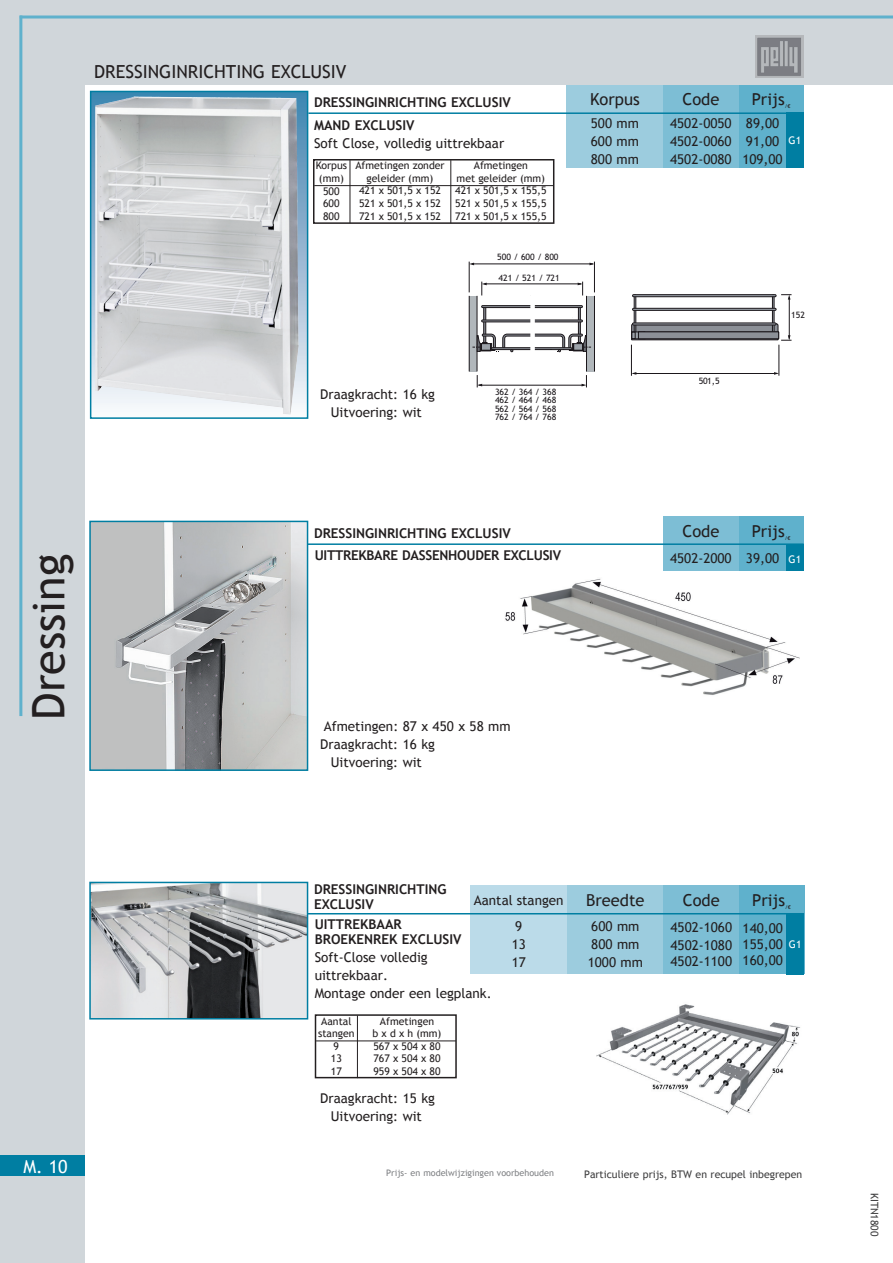
<style>
.page{position:relative;width:893px;height:1263px;background:#fff}
.page>*{position:absolute;margin:0;border:0;box-sizing:border-box;transform-origin:0 0}
.t1{font:45px "Trebuchet MS";color:#231f20}
.t2{font:18px "Trebuchet MS";color:#231f20}
.t3{font:18px "Trebuchet MS";color:#fff}
.t4{font:16.5px "Trebuchet MS";color:#231f20}
.t5{font:13.5px/18px "Trebuchet MS";color:#231f20}
.t6{font:700 13.5px/15px "Trebuchet MS";color:#231f20}
.t7{font:700 13.5px "Trebuchet MS";letter-spacing:-.02em;color:#231f20}
.t8{font:10.5px/12.6px "Trebuchet MS";color:#231f20;text-align:center}
.t9{font:10.5px "Trebuchet MS";color:#3e3e3f}
.t10{font:10.5px "Trebuchet MS";color:#fff}
.t11{font:9px "Trebuchet MS";color:#808285}
.t12{font:8.85px/8.6px "Trebuchet MS";color:#1b171b;text-align:justify}
.t13{font:5.25px "Trebuchet MS";color:#231f20}
.s1{font-weight:700}
</style>
<div class="page">
<div style="left:567px;top:885px;width:97px;height:89px;background:#9cccde"></div>
<div style="left:470px;top:885px;width:97px;height:89px;background:#bbdbe9"></div>
<div style="left:739px;top:885px;width:65px;height:89px;background:#5fb1cc"></div>
<div style="left:664px;top:885px;width:75px;height:89px;background:#7dbed5"></div>
<div style="left:738px;top:517px;width:66px;height:54px;background:#5fb1cc"></div>
<div style="left:663px;top:517px;width:75px;height:54px;background:#7dbed5"></div>
<div style="left:567px;top:65px;width:96px;height:103px;background:#9cccde"></div>
<div style="left:738px;top:65px;width:66px;height:103px;background:#5fb1cc"></div>
<div style="left:663px;top:65px;width:75px;height:103px;background:#7dbed5"></div>
<svg style="left:93px;top:94px;width:212px;height:321px"></svg>
<div style="left:90px;top:91px;width:218px;height:328px;border:2px solid #007ea2"></div>
<hr style="left:280px;top:543px;width:524px;height:2px;background:#007ea2">
<img style="left:92px;top:524px;width:213px;height:244px">
<div style="left:89px;top:521px;width:219px;height:250px;border:2px solid #007ea2"></div>
<img style="left:95px;top:97px;width:39px;height:294px">
<div style="left:313px;top:159px;width:241px;height:65px;border:2px solid #231f20"></div>
<hr style="left:314px;top:185px;width:240px;height:1px;background:#231f20">
<hr style="left:450px;top:160px;width:1px;height:63px;background:#231f20">
<hr style="left:350px;top:160px;width:1px;height:63px;background:#231f20">
<div style="left:483px;top:306px;width:3px;height:37px;border:1px solid #1b171b"></div>
<div style="left:578px;top:306px;width:3px;height:38px;border:1px solid #1b171b"></div>
<div style="left:586px;top:296px;width:8px;height:75px;background:#b1b7bb"></div>
<hr style="left:594px;top:296px;width:1px;height:75px;background:#1b171b">
<hr style="left:586px;top:296px;width:1px;height:75px;background:#1b171b">
<div style="left:469px;top:296px;width:8px;height:75px;background:#b1b7bb"></div>
<hr style="left:477px;top:296px;width:1px;height:75px;background:#1b171b">
<hr style="left:469px;top:296px;width:1px;height:75px;background:#1b171b">
<div style="left:481px;top:320px;width:102px;height:2px;border:1px solid #1b171b"></div>
<div style="left:481px;top:305px;width:102px;height:3px;border:1px solid #1b171b"></div>
<div style="left:483px;top:347px;width:89px;height:3px;border:1px solid #1b171b"></div>
<hr style="left:531px;top:304px;width:3px;height:51px;background:#fff">
<svg style="left:472px;top:334px;width:24px;height:18px"></svg>
<svg style="left:502px;top:334px;width:89px;height:18px"></svg>
<hr style="left:484px;top:284px;width:97px;height:1px;background:#1b171b">
<svg style="left:578px;top:282px;width:5px;height:13px"></svg>
<svg style="left:481px;top:282px;width:6px;height:13px"></svg>
<hr style="left:479px;top:385px;width:105px;height:1px;background:#1b171b">
<svg style="left:477px;top:375px;width:5px;height:12px"></svg>
<svg style="left:582px;top:375px;width:5px;height:12px"></svg>
<hr style="left:472px;top:264px;width:121px;height:1px;background:#1b171b">
<hr style="left:594px;top:262px;width:1px;height:30px;background:#1b171b">
<hr style="left:469px;top:262px;width:1px;height:30px;background:#1b171b">
<hr style="left:789px;top:297px;width:1px;height:42px;background:#1b171b">
<svg style="left:781px;top:294px;width:10px;height:6px"></svg>
<hr style="left:633px;top:373px;width:143px;height:1px;background:#1b171b">
<hr style="left:631px;top:345px;width:1px;height:31px;background:#1b171b">
<hr style="left:779px;top:345px;width:1px;height:31px;background:#1b171b">
<div style="left:772px;top:295px;width:2px;height:38px;border:1px solid #1b171b"></div>
<div style="left:634px;top:295px;width:2px;height:38px;border:1px solid #1b171b"></div>
<div style="left:632px;top:308px;width:144px;height:3px;border:1px solid #1b171b"></div>
<div style="left:632px;top:294px;width:144px;height:3px;border:1px solid #1b171b"></div>
<svg style="left:631px;top:323px;width:160px;height:18px"></svg>
<div style="left:631px;top:332px;width:14px;height:7px;border:1px solid #1b171b"></div>
<div style="left:638px;top:332px;width:141px;height:7px;background:#8c9097;border:1px solid #1b171b"></div>
<img style="left:596px;top:1004px;width:204px;height:111px">
<img style="left:505px;top:578px;width:295px;height:117px">
<div style="left:315px;top:1014px;width:142px;height:64px;border:2px solid #231f20"></div>
<hr style="left:316px;top:1040px;width:140px;height:1px;background:#231f20">
<hr style="left:357px;top:1015px;width:1px;height:63px;background:#231f20">
<hr style="left:308px;top:112px;width:495px;height:2px;background:#007ea2">
<hr style="left:280px;top:913px;width:524px;height:1px;background:#007ea2">
<img style="left:92px;top:885px;width:213px;height:131px">
<div style="left:89px;top:882px;width:219px;height:137px;border:2px solid #007ea2"></div>
<div style="left:787px;top:112px;width:17px;height:56px;background:#007ea2"></div>
<div style="left:787px;top:544px;width:17px;height:27px;background:#007ea2"></div>
<div style="left:787px;top:914px;width:17px;height:60px;background:#007ea2"></div>
<div style="left:0;top:0;width:893px;height:85px;background:#d0d6da"></div>
<div style="left:0;top:0;width:85px;height:1263px;background:#d0d6da"></div>
<div style="left:0;top:1155px;width:85px;height:21px;background:#007ea2"></div>
<hr style="left:20px;top:16px;width:873px;height:3px;background:#5fb1cc">
<hr style="left:19px;top:16px;width:3px;height:700px;background:#5fb1cc">
<img style="left:756px;top:36px;width:48px;height:42px">
<h2 class="t2" style="left:94px;top:61px;width:254px">DRESSINGINRICHTING EXCLUSIV</h2>
<p class="t6" style="left:314px;top:94px;width:198px">DRESSINGINRICHTING EXCLUSIV</p>
<p class="t6" style="left:314px;top:118px;width:102px">MAND EXCLUSIV</p>
<p class="t5" style="left:314px;top:134px;width:192px">Soft Close, volledig uittrekbaar</p>
<p class="t8" style="left:316px;top:159px;width:33px">Korpus (mm)<br>500<br>600<br>800</p>
<p class="t8" style="left:355px;top:159px;width:91px">Afmetingen zonder geleider (mm)<br>421 x 501,5 x 152<br>521 x 501,5 x 152<br>721 x 501,5 x 152</p>
<p class="t8" style="left:455px;top:159px;width:93px">Afmetingen<br>met geleider (mm)<br>421 x 501,5 x 155,5<br>521 x 501,5 x 155,5<br>721 x 501,5 x 155,5</p>
<p class="t12" style="left:497px;top:253px;width:63px">500 / 600 / 800</p>
<p class="t12" style="left:498px;top:274px;width:63px">421 / 521 / 721</p>
<p class="t4" style="left:590px;top:90px;width:51px">Korpus</p>
<p class="t4" style="left:682px;top:90px;width:38px">Code</p>
<p class="t4" style="left:752px;top:90px;width:35px">Prijs</p>
<p class="t13" style="left:785px;top:103px;width:7px">/<span class="s1">€</span></p>
<p class="t5" style="left:670px;top:114px;width:63px;text-align:justify">4502-0050<br>4502-0060<br>4502-0080</p>
<p class="t5" style="left:591px;top:114px;width:50px;text-align:justify">500 mm 600 mm 800 mm</p>
<p class="t5" style="left:742px;top:114px;width:42px">89,00<br>91,00<br>109,00</p>
<p class="t10" style="left:789px;top:134px;width:14px">G1</p>
<p class="t12" style="left:791px;top:310px;width:15px">152</p>
<p class="t5" style="left:320px;top:385px;width:116px;text-align:center">Draagkracht: 16 kg<br>Uitvoering: wit</p>
<p class="t12" style="left:519px;top:384px;width:63px">462 / 464 / 468<br>562 / 564 / 568<br>762 / 764 / 768</p>
<p class="t12" style="left:495px;top:387px;width:63px">362 / 364 / 368<br>462 / 464 / 468<br>562 / 564 / 568<br>762 / 764 / 768</p>
<p class="t12" style="left:699px;top:376px;width:22px">501,5</p>
<h1 class="t1" style="left:22px;top:720px;width:168px;rotate:-90deg">Dressing</h1>
<p class="t6" style="left:314px;top:525px;width:198px">DRESSINGINRICHTING EXCLUSIV</p>
<p class="t7" style="left:315px;top:547px;width:248px">UITTREKBARE DASSENHOUDER EXCLUSIV</p>
<p class="t5" style="left:324px;top:717px;width:188px">Afmetingen: 87 x 450 x 58 mm</p>
<p class="t5" style="left:320px;top:735px;width:116px">Draagkracht: 16 kg</p>
<p class="t5" style="left:331px;top:753px;width:93px">Uitvoering: wit</p>
<p class="t4" style="left:682px;top:521px;width:38px">Code</p>
<p class="t4" style="left:752px;top:521px;width:35px">Prijs</p>
<p class="t13" style="left:785px;top:535px;width:7px">/<span class="s1">€</span></p>
<p class="t5" style="left:670px;top:549px;width:111px">4502-2000 39,00</p>
<p class="t10" style="left:789px;top:553px;width:14px">G1</p>
<h2 class="t3" style="left:23px;top:1156px;width:46px">M. 10</h2>
<p class="t6" style="left:314px;top:881px;width:134px">DRESSINGINRICHTING<br>EXCLUSIV</p>
<p class="t5" style="left:474px;top:891px;width:91px">Aantal stangen</p>
<p class="t4" style="left:586px;top:890px;width:60px">Breedte</p>
<p class="t4" style="left:683px;top:890px;width:38px">Code</p>
<p class="t4" style="left:752px;top:890px;width:35px">Prijs</p>
<p class="t13" style="left:785px;top:904px;width:7px">/<span class="s1">€</span></p>
<p class="t6" style="left:315px;top:917px;width:148px">UITTREKBAAR<br>BROEKENREK EXCLUSIV</p>
<p class="t5" style="left:315px;top:949px;width:178px">Soft-Close volledig uittrekbaar.<br>Montage onder een legplank.</p>
<p class="t8" style="left:318px;top:1015px;width:38px">Aantal stangen<br>9<br>13<br>17</p>
<p class="t8" style="left:373px;top:1015px;width:70px">Afmetingen<br>b x d x h (mm)<br>567 x 504 x 80<br>767 x 504 x 80<br>959 x 504 x 80</p>
<p class="t5" style="left:320px;top:1089px;width:116px;text-align:center">Draagkracht: 15 kg<br>Uitvoering: wit</p>
<p class="t5" style="left:512px;top:917px;width:16px">9<br>13<br>17</p>
<p class="t5" style="left:743px;top:920px;width:42px;line-height:16.2px;text-align:justify">140,00<br>155,00<br>160,00</p>
<p class="t5" style="left:588px;top:917px;width:57px">600 mm<br>800 mm<br>1000 mm</p>
<p class="t5" style="left:670px;top:918px;width:63px">4502-1060<br>4502-1080</p>
<p class="t5" style="left:670px;top:953px;width:63px">4502-1100</p>
<p class="t10" style="left:789px;top:938px;width:14px">G1</p>
<p class="t11" style="left:386px;top:1168px;width:169px">Prijs- en modelwijzigingen voorbehouden</p>
<p class="t9" style="left:584px;top:1168px;width:219px">Particuliere prijs, BTW en recupel inbegrepen</p>
<p class="t9" style="left:881px;top:1193px;width:45px;rotate:90deg">KITN1800</p>
</div>
